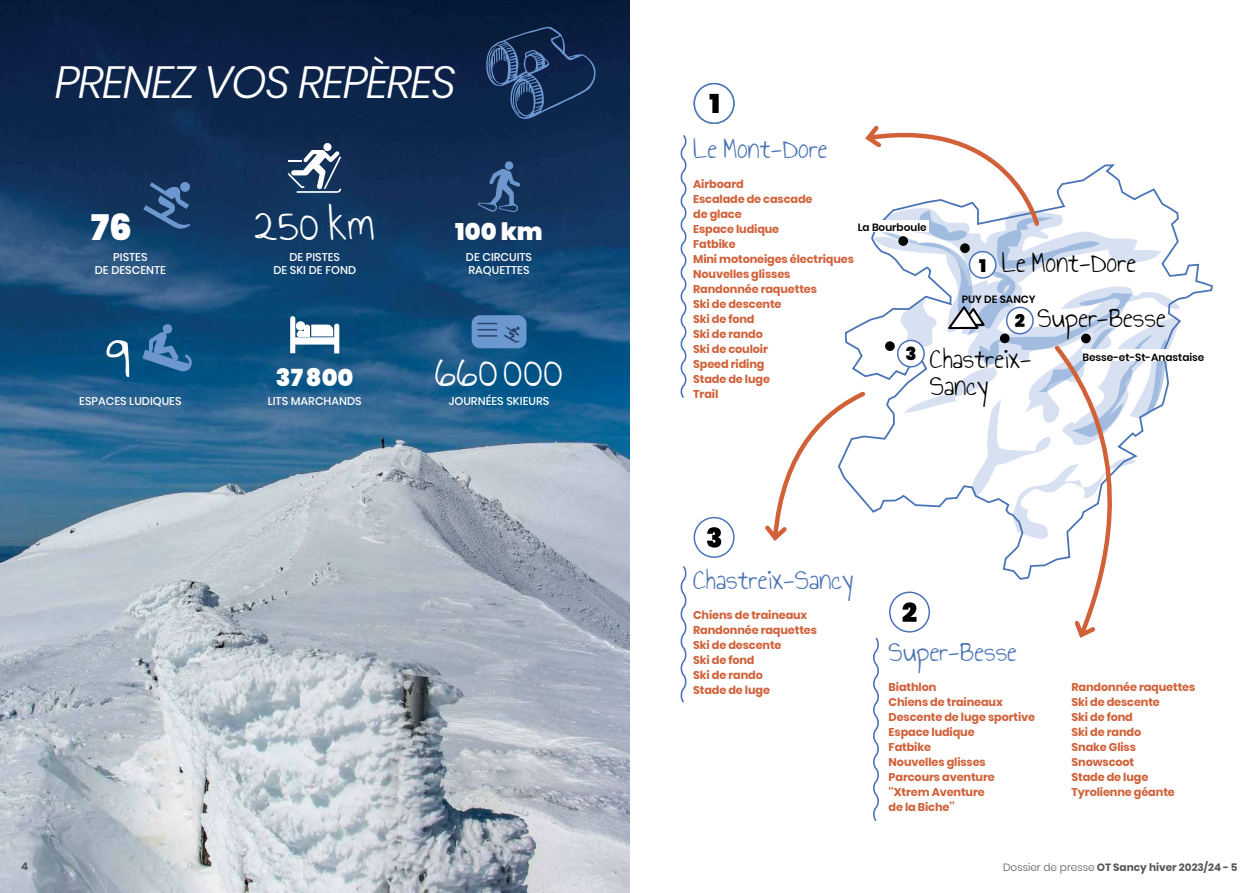
<style>
.page{position:relative;width:1259px;height:893px;background:#fff}
.page>*{position:absolute;margin:0;border:0;box-sizing:border-box;transform-origin:0 0}
.t1{font:56.25px "Annie Use Your Telescope";color:#fff}
.t2{font:italic 300 45px "Poppins";letter-spacing:-.04em;color:#fff}
.t3{font:37.5px "Annie Use Your Telescope";color:#fff}
.t4{font:900 36px "Poppins";color:#fff}
.t5{font:900 24px "Poppins";color:#fff}
.t6{font:22.5px "Annie Use Your Telescope";color:#4a74b6}
.t7{font:22.5px/27px "Annie Use Your Telescope";color:#000}
.t8{font:900 18px "Poppins";color:#000}
.t9{font:700 11.25px/15px "Poppins";letter-spacing:-.01em;color:#d06139}
.t10{font:500 11.25px/13.5px "Poppins";color:#fff;text-align:center}
.t11{font:600 10.5px "Poppins";color:#000}
.t12{font:700 10.5px "Poppins";color:#58585b}
.s1{font-weight:300}
</style>
<div class="page">
<img style="left:0;top:0;width:629px;height:893px">
<svg style="left:486px;top:27px;width:109px;height:92px"></svg>
<svg style="left:143px;top:182px;width:48px;height:47px"></svg>
<div style="left:180px;top:182px;width:10px;height:10px;background:#6d97cf;border-radius:50%"></div>
<div style="left:323px;top:143px;width:8px;height:8px;background:#fff;border-radius:50%"></div>
<svg style="left:288px;top:150px;width:53px;height:43px"></svg>
<svg style="left:478px;top:161px;width:42px;height:51px"></svg>
<svg style="left:142px;top:324px;width:50px;height:47px"></svg>
<svg style="left:290px;top:316px;width:49px;height:37px"></svg>
<div style="left:471px;top:315px;width:55px;height:33px;background:#6d97cf;border-radius:9px"></div>
<svg style="left:504px;top:327px;width:16px;height:15px"></svg>
<svg style="left:477px;top:323px;width:20px;height:7px"></svg>
<hr style="left:477px;top:335px;width:20px;height:2px;background:#27426d">
<div style="left:693px;top:517px;width:41px;height:41px;border:2px solid #4a74b6;border-radius:50%"></div>
<svg style="left:707px;top:527px;width:14px;height:21px"></svg>
<div style="left:693px;top:83px;width:41px;height:41px;border:2px solid #4a74b6;border-radius:50%"></div>
<svg style="left:709px;top:94px;width:9px;height:19px"></svg>
<svg style="left:680px;top:135px;width:7px;height:263px"></svg>
<svg style="left:680px;top:566px;width:7px;height:137px"></svg>
<svg style="left:765px;top:125px;width:415px;height:696px"></svg>
<h2 class="t2" style="left:55px;top:56px;width:403px">PRENEZ VOS REPÈRES</h2>
<h3 class="t4" style="left:91px;top:207px;width:43px">76</h3>
<p class="t10" style="left:95px;top:250px;width:73px">PISTES<br>DE DESCENTE</p>
<h1 class="t1" style="left:106px;top:324px;width:28px">9</h1>
<p class="t10" style="left:79px;top:395px;width:104px">ESPACES LUDIQUES</p>
<h3 class="t3" style="left:255px;top:206px;width:122px">250 km</h3>
<p class="t10" style="left:273px;top:250px;width:84px">DE PISTES<br>DE SKI DE FOND</p>
<h3 class="t5" style="left:455px;top:218px;width:89px">100 km</h3>
<p class="t10" style="left:466px;top:250px;width:68px;text-align:left">DE CIRCUITS<br>RAQUETTES</p>
<h3 class="t3" style="left:435px;top:351px;width:130px">660000</h3>
<h3 class="t5" style="left:276px;top:364px;width:79px">37800</h3>
<p class="t10" style="left:268px;top:395px;width:95px">LITS MARCHANDS</p>
<p class="t10" style="left:449px;top:395px;width:102px">JOURNÉES SKIEURS</p>
<h3 class="t6" style="left:693px;top:137px;width:136px">Le Mont-Dore</h3>
<p class="t9" style="left:693px;top:177px;width:162px">Airboard<br>Escalade de cascade<br>de glace<br>Espace ludique<br>Fatbike<br>Mini motoneiges électriques<br>Nouvelles glisses<br>Randonnée raquettes<br>Ski de descente<br>Ski de fond<br>Ski de rando<br>Ski de couloir<br>Speed riding<br>Stade de luge<br>Trail</p>
<p class="t11" style="left:857px;top:221px;width:70px">La Bourboule</p>
<h3 class="t7" style="left:1001px;top:250px;width:136px">Le Mont-Dore</h3>
<h3 class="t7" style="left:1037px;top:306px;width:130px">Super-Besse</h3>
<h3 class="t7" style="left:930px;top:346px;width:103px">Chastreix-<br>Sancy</h3>
<p class="t11" style="left:1082px;top:351px;width:124px">Besse-et-St-Anastaise</p>
<h3 class="t8" style="left:979px;top:255px;width:9px">1</h3>
<p class="t11" style="left:961px;top:294px;width:75px">PUY DE SANCY</p>
<h3 class="t8" style="left:1014px;top:310px;width:12px">2</h3>
<h3 class="t8" style="left:905px;top:343px;width:13px">3</h3>
<h3 class="t6" style="left:693px;top:568px;width:162px">Chastreix-Sancy</h3>
<p class="t9" style="left:693px;top:608px;width:125px">Chiens de traineaux<br>Randonnée raquettes<br>Ski de descente<br>Ski de fond<br>Ski de rando<br>Stade de luge</p>
<h3 class="t6" style="left:888px;top:640px;width:130px">Super-Besse</h3>
<p class="t9" style="left:888px;top:680px;width:148px">Biathlon<br>Chiens de traineaux<br>Descente de luge sportive<br>Espace ludique<br>Fatbike<br>Nouvelles glisses<br>Parcours aventure ‘‘Xtrem Aventure<br>de la Biche’’</p>
<p class="t9" style="left:1071px;top:680px;width:125px">Randonnée raquettes<br>Ski de descente<br>Ski de fond<br>Ski de rando<br>Snake Gliss<br>Snowscoot<br>Stade de luge<br>Tyrolienne géante</p>
<p class="t12" style="left:21px;top:860px;width:9px">4</p>
<p class="t12" style="left:1003px;top:862px;width:236px"><span class="s1">Dossier de presse</span> OT Sancy hiver 2023/24 - 5</p>
</div>
